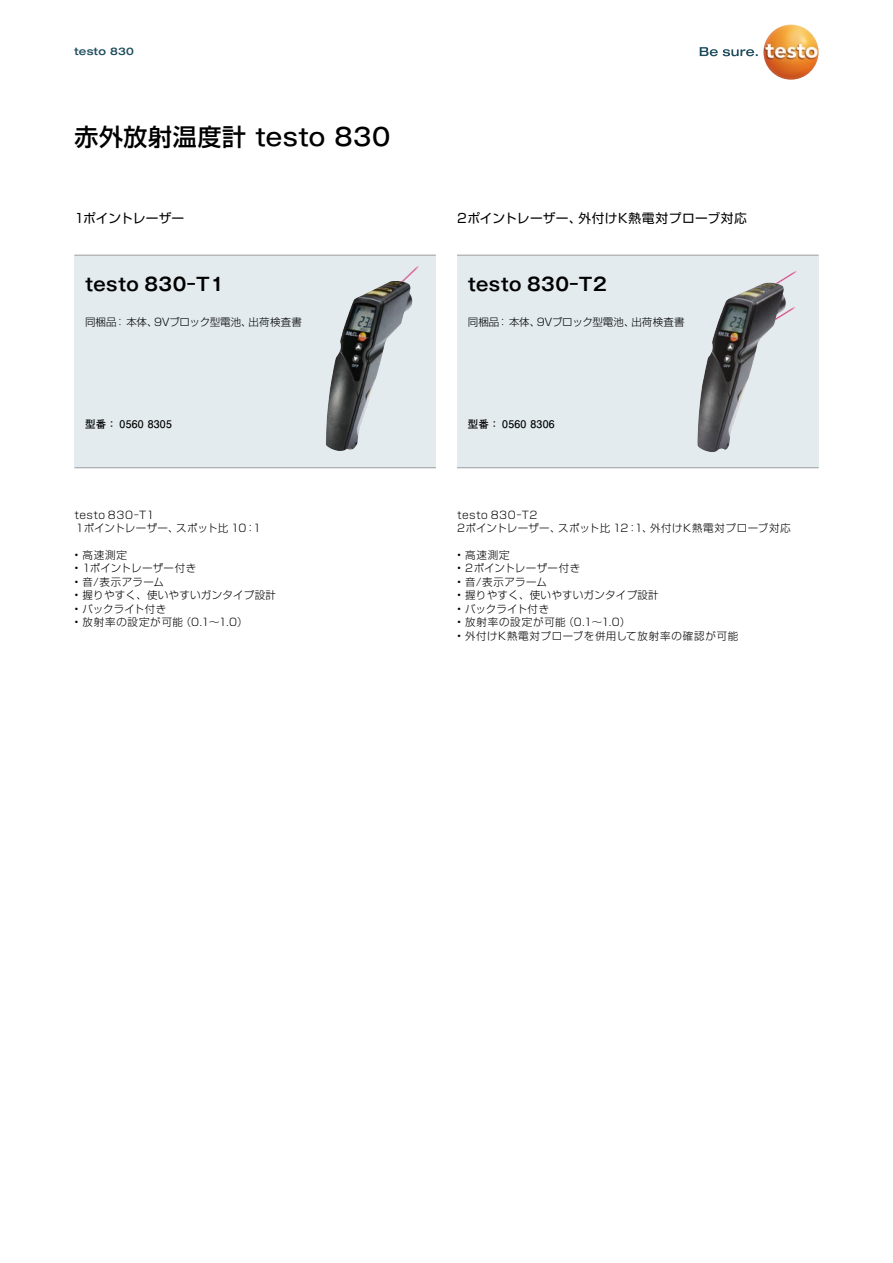
<style>
.page{position:relative;width:893px;height:1263px;background:#fff}
.page>*{position:absolute;margin:0;border:0;box-sizing:border-box;transform-origin:0 0}
.Headline_16pt{font:500 24px "Gothic MB101 Pro";letter-spacing:.015em;color:#000}
.Geraetename_schwarz{font:700 18px "Gothic MB101 Pro De";letter-spacing:.025em;color:#000}
.Copy_8_5_pt{font:12.75px "Shin Go Pro";letter-spacing:.02em;color:#000}
.Copy_8_5_pt-2{font:12.75px "Shin Go Pro";letter-spacing:-.015em;color:#000}
.OrderText_P2{font:300 10.5px "Shin Go Pro";letter-spacing:.035em;color:#000}
.Copy_7_pt{font:300 10.5px "Shin Go Pro";letter-spacing:-.035em;color:#000}
.OrderText_P2-2{font:300 10.5px "Shin Go Pro";letter-spacing:.075em;color:#000}
.OrderText_P2-3{font:300 10.5px "Shin Go Pro";letter-spacing:.01em;color:#000}
.OrderText_P2-4{font:300 10.5px "Shin Go Pro";letter-spacing:.065em;color:#000}
.Copy_7_pt-2{font:700 10.5px "Futo Go B101 Pro";letter-spacing:.025em;color:#000}
.OrderText_P2-5{font:300 10.5px "Shin Go Pro";letter-spacing:-.005em;color:#000}
.DS_Rubrik{font:500 expanded 10.5px "Helvetica Neue LTW1 G";letter-spacing:.025em;color:#1f4d5e}
.s1{font-family:"Shin Go Pro"}
</style>
<div class="page">
<div style="left:457px;top:255px;width:362px;height:213px;background:#e3ebef"></div>
<img style="left:786px;top:307px;width:10px;height:7px">
<img style="left:776px;top:271px;width:21px;height:12px">
<div style="left:74px;top:255px;width:362px;height:213px;background:#e3ebef"></div>
<img style="left:402px;top:266px;width:17px;height:15px">
<hr style="left:74px;top:467px;width:362px;height:1px;background:#9d9d9c">
<hr style="left:457px;top:467px;width:362px;height:1px;background:#9d9d9c">
<img style="left:326px;top:281px;width:86px;height:170px">
<img style="left:697px;top:283px;width:89px;height:169px">
<hr style="left:74px;top:255px;width:362px;height:1px;background:#9d9d9c">
<hr style="left:457px;top:255px;width:362px;height:1px;background:#9d9d9c">
<svg style="left:700px;top:47px;width:58px;height:9px"></svg>
<img style="left:763px;top:24px;width:56px;height:56px;border-radius:28px">
<p class="DS_Rubrik" style="left:74px;top:44px;width:61px">testo 830</p>
<p class="Headline_16pt" style="left:74px;top:117px;width:317px"><span class="s1">赤外放射温度計</span> testo 830</p>
<p class="Copy_8_5_pt-2" style="left:74px;top:207px;width:111px">1ポイントレーザー</p>
<p class="Copy_8_5_pt" style="left:457px;top:207px;width:291px">2ポイントレーザー、外付けK熱電対プローブ対応</p>
<p class="Geraetename_schwarz" style="left:85px;top:269px;width:140px">testo 830-T1</p>
<p class="Geraetename_schwarz" style="left:468px;top:269px;width:140px">testo 830-T2</p>
<p class="Copy_7_pt" style="left:85px;top:313px;width:218px">同梱品：本体、9Vブロック型電池、出荷検査書</p>
<p class="Copy_7_pt" style="left:468px;top:313px;width:218px">同梱品：本体、9Vブロック型電池、出荷検査書</p>
<p class="Copy_7_pt-2" style="left:85px;top:415px;width:88px">型番： 0560 8305</p>
<p class="Copy_7_pt-2" style="left:468px;top:415px;width:88px">型番： 0560 8306</p>
<p class="OrderText_P2" style="left:74px;top:506px;width:82px">testo 830-T1</p>
<p class="OrderText_P2-5" style="left:74px;top:519px;width:188px">１ポイントレーザー、スポット比 10：1</p>
<p class="OrderText_P2" style="left:74px;top:546px;width:54px">• 高速測定</p>
<p class="OrderText_P2-3" style="left:74px;top:560px;width:124px">• 1ポイントレーザー付き</p>
<p class="OrderText_P2" style="left:74px;top:573px;width:91px">• 音/表示アラーム</p>
<p class="OrderText_P2" style="left:74px;top:587px;width:203px">• 握りやすく、使いやすいガンタイプ設計</p>
<p class="OrderText_P2-3" style="left:74px;top:600px;width:94px">• バックライト付き</p>
<p class="OrderText_P2-2" style="left:74px;top:614px;width:175px">• 放射率の設定が可能（0.1～1.0）</p>
<p class="OrderText_P2" style="left:457px;top:506px;width:82px">testo 830-T2</p>
<p class="OrderText_P2" style="left:457px;top:519px;width:335px">2ポイントレーザー、スポット比 12：1、外付けK熱電対プローブ対応</p>
<p class="OrderText_P2" style="left:457px;top:546px;width:54px">• 高速測定</p>
<p class="OrderText_P2" style="left:457px;top:560px;width:125px">• 2ポイントレーザー付き</p>
<p class="OrderText_P2" style="left:457px;top:573px;width:91px">• 音/表示アラーム</p>
<p class="OrderText_P2" style="left:457px;top:587px;width:203px">• 握りやすく、使いやすいガンタイプ設計</p>
<p class="OrderText_P2-3" style="left:457px;top:600px;width:94px">• バックライト付き</p>
<p class="OrderText_P2-2" style="left:457px;top:614px;width:175px">• 放射率の設定が可能（0.1～1.0）</p>
<p class="OrderText_P2-4" style="left:457px;top:627px;width:283px">• 外付けK熱電対プローブを併用して放射率の確認が可能</p>
</div>
